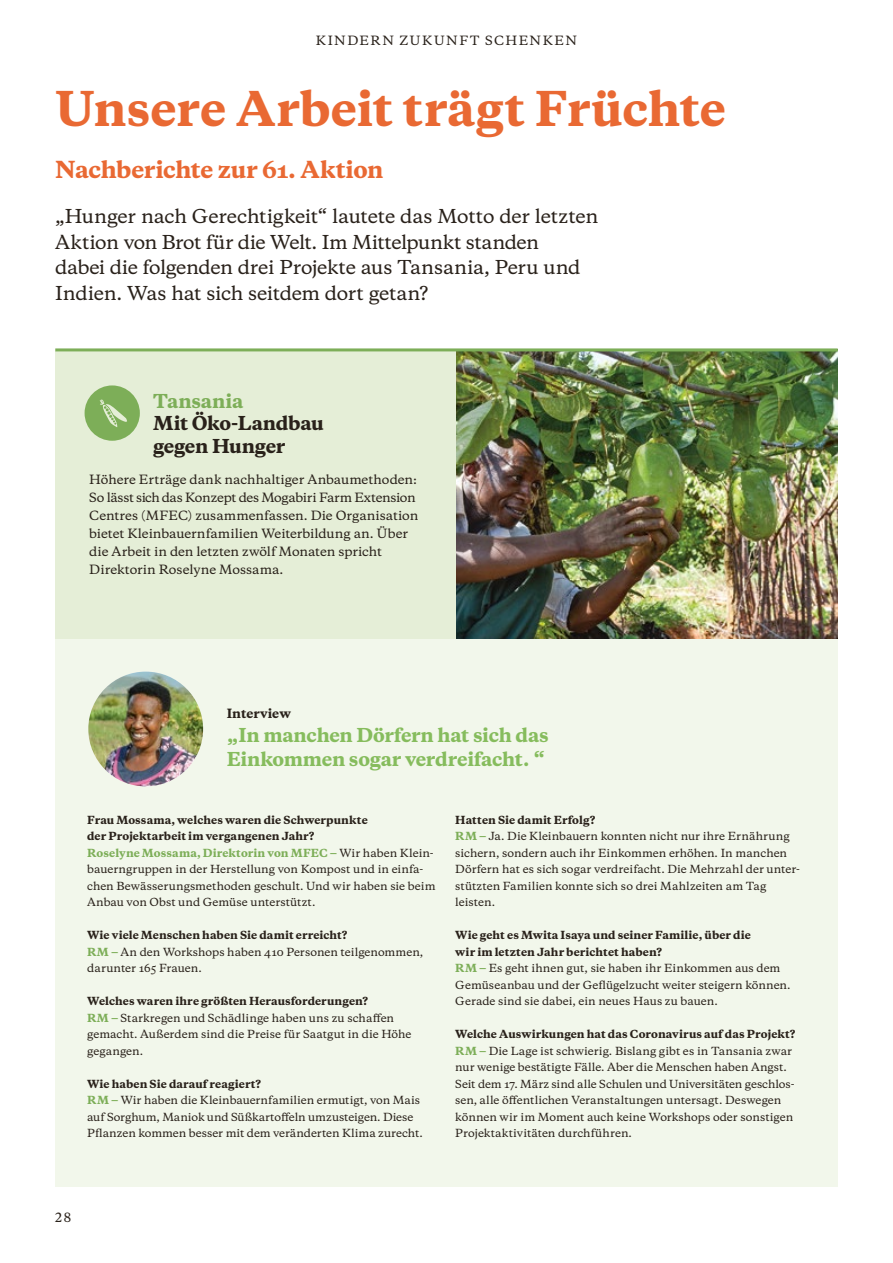
<style>
.page{position:relative;width:893px;height:1263px;background:#fff}
.page>*{position:absolute;margin:0;border:0;box-sizing:border-box;transform-origin:0 0}
.t1{font:800 45px "Galaxie Copernicus";letter-spacing:-.005em;color:#e96933}
.t2{font:800 22.05px "Galaxie Copernicus";letter-spacing:-.015em;color:#e96933}
.t3{font:500 18px/25.5px "Galaxie Copernicus";letter-spacing:-.015em;color:#29211a}
.t4{font:800 18px/24px "Galaxie Copernicus";letter-spacing:-.015em;color:#86bc5d}
.t5{font:800 18px/22.5px "Galaxie Copernicus";letter-spacing:-.01em;color:#29211a}
.t6{font:800 18px "Galaxie Copernicus";letter-spacing:-.01em;color:#7dae58}
.t7{font:500 12px/18px "Galaxie Copernicus";letter-spacing:-.005em;color:#29211a}
.t8{font:500 12px "Galaxie Copernicus";letter-spacing:.13em;color:#29211a}
.t9{font:800 12px "Galaxie Copernicus";letter-spacing:.005em;color:#29211a}
.t10{font:500 10.5px/16.5px "Galaxie Copernicus";color:#29211a}
.s1{font-weight:800}
.s2{font-weight:800;color:#7dae58}
</style>
<div class="page">
<div style="left:55px;top:528px;width:783px;height:658px;background:#f2f7eb"></div>
<div style="left:55px;top:351px;width:401px;height:288px;background:#e5eed7"></div>
<img style="left:456px;top:351px;width:382px;height:288px">
<hr style="left:55px;top:348px;width:783px;height:3px;background:#7dae58">
<img style="left:88px;top:672px;width:115px;height:114px;border-radius:57px">
<div style="left:85px;top:385px;width:55px;height:56px;background:#7dae58;border-radius:50%"></div>
<svg style="left:100px;top:399px;width:27px;height:28px"></svg>
<p class="t8" style="left:316px;top:32px;width:263px">KINDERN ZUKUNFT SCHENKEN</p>
<h1 class="t1" style="left:55px;top:79px;width:672px">Unsere Arbeit trägt Früchte</h1>
<h2 class="t2" style="left:55px;top:155px;width:330px">Nachberichte zur 61. Aktion</h2>
<h3 class="t3" style="left:55px;top:204px;width:545px">„Hunger nach Gerechtigkeit“ lautete das Motto der letzten Aktion von Brot für die Welt. Im Mittelpunkt standen<br>dabei die folgenden drei Projekte aus Tansania, Peru und Indien. Was hat sich seitdem dort getan?</h3>
<h3 class="t6" style="left:153px;top:389px;width:92px">Tansania</h3>
<h3 class="t5" style="left:153px;top:412px;width:172px">Mit Öko-Landbau gegen Hunger</h3>
<p class="t7" style="left:89px;top:471px;width:330px">Höhere Erträge dank nachhaltiger Anbaumethoden:<br>So lässt sich das Konzept des Mogabiri Farm Extension Centres (MFEC) zusammenfassen. Die Organisation bietet Kleinbauernfamilien Weiterbildung an. Über die Arbeit in den letzten zwölf Monaten spricht Direktorin Roselyne Mossama.</p>
<p class="t9" style="left:227px;top:706px;width:66px">Interview</p>
<h3 class="t4" style="left:227px;top:724px;width:324px">„In manchen Dörfern hat sich das<br>Einkommen sogar verdreifacht. “</h3>
<p class="t10" style="left:87px;top:811px;width:350px"><span class="s1">Frau Mossama, welches waren die Schwerpunkte<br>der Projektarbeit im vergangenen Jahr?<br></span><span class="s2">Roselyne Mossama, Direktorin von MFEC ‒</span> Wir haben Klein&shy;bauerngruppen in der Herstellung von Kompost und in einfa&shy;chen Bewässerungsmethoden geschult. Und wir haben sie beim Anbau von Obst und Gemüse unterstützt.</p>
<p class="t10" style="left:87px;top:927px;width:338px"><span class="s1">Wie viele Menschen haben Sie damit erreicht?<br></span><span class="s2">RM ‒</span> An den Workshops haben 410 Personen teilgenommen, darunter 165 Frauen.</p>
<p class="t10" style="left:87px;top:993px;width:326px"><span class="s1">Welches waren ihre größten Herausforderungen?<br></span><span class="s2">RM ‒</span> Starkregen und Schädlinge haben uns zu schaffen gemacht. Außerdem sind die Preise für Saatgut in die Höhe gegangen.</p>
<p class="t10" style="left:87px;top:1075px;width:337px"><span class="s1">Wie haben Sie darauf reagiert?<br></span><span class="s2">RM ‒</span> Wir haben die Kleinbauernfamilien ermutigt, von Mais auf Sorghum, Maniok und Süßkartoffeln umzusteigen. Diese Pflanzen kommen besser mit dem veränderten Klima zurecht.</p>
<p class="t10" style="left:455px;top:811px;width:346px"><span class="s1">Hatten Sie damit Erfolg?<br></span><span class="s2">RM ‒</span> Ja. Die Kleinbauern konnten nicht nur ihre Ernährung sichern, sondern auch ihr Einkommen erhöhen. In manchen Dörfern hat es sich sogar verdreifacht. Die Mehrzahl der unter&shy;stützten Familien konnte sich so drei Mahlzeiten am Tag leisten.</p>
<p class="t10" style="left:455px;top:927px;width:337px"><span class="s1">Wie geht es Mwita Isaya und seiner Familie, über die<br>wir im letzten Jahr berichtet haben?<br></span><span class="s2">RM ‒</span> Es geht ihnen gut, sie haben ihr Einkommen aus dem Gemüseanbau und der Geflügelzucht weiter steigern können.<br>Gerade sind sie dabei, ein neues Haus zu bauen.</p>
<p class="t10" style="left:455px;top:1026px;width:342px"><span class="s1">Welche Auswirkungen hat das Coronavirus auf das Projekt?<br></span><span class="s2">RM ‒</span> Die Lage ist schwierig. Bislang gibt es in Tansania zwar nur wenige bestätigte Fälle. Aber die Menschen haben Angst.<br>Seit dem 17. März sind alle Schulen und Universitäten geschlos&shy;sen, alle öffentlichen Veranstaltungen untersagt. Deswegen können wir im Moment auch keine Workshops oder sonstigen Projektaktivitäten durchführen.</p>
<p class="t7" style="left:55px;top:1209px;width:17px">28</p>
</div>
